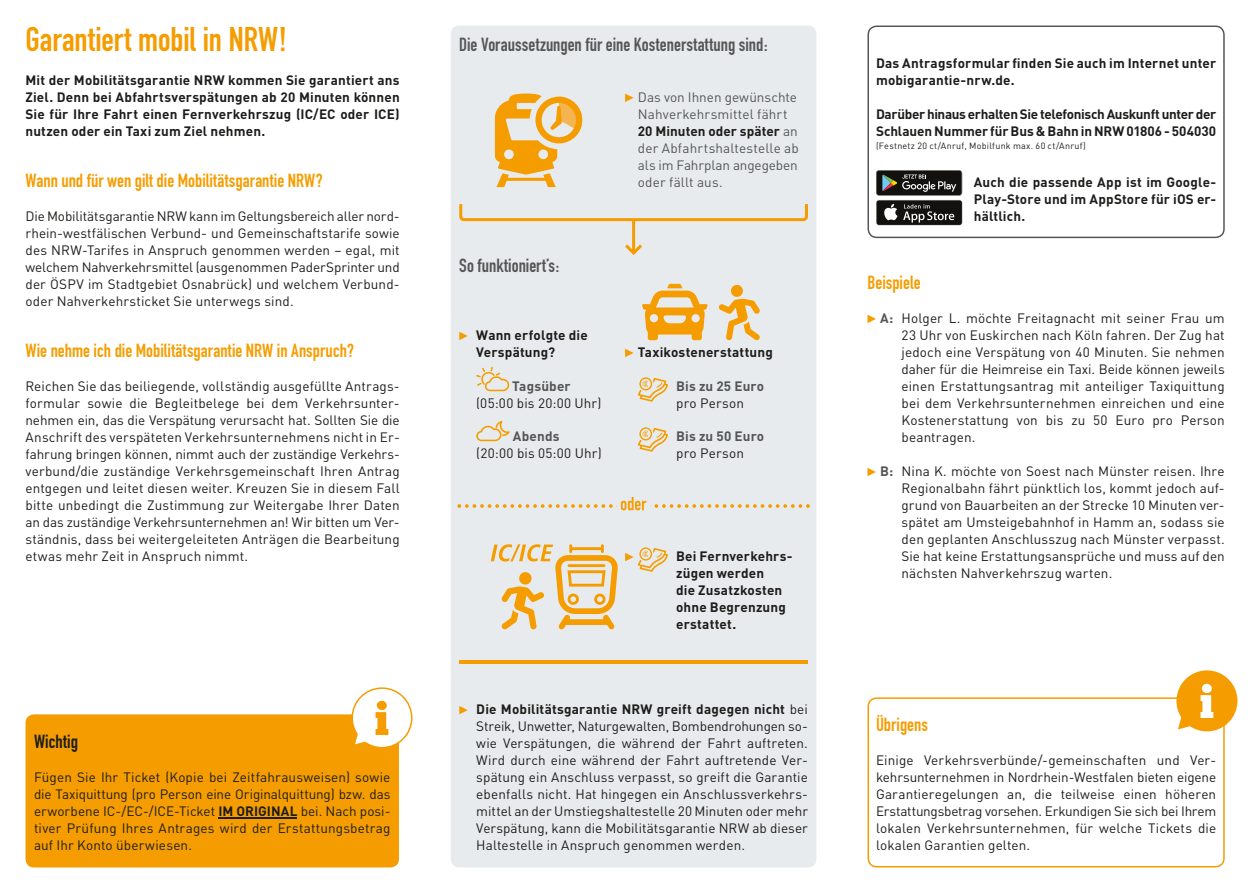
<style>
.page{position:relative;width:1256px;height:893px;background:#fff}
.page>*{position:absolute;margin:0;border:0;box-sizing:border-box;transform-origin:0 0}
.t1{font:33.75px "DIN Engschrift";letter-spacing:-.005em;color:#f59d00}
.t2{font:18.75px "DIN Engschrift";color:#f59d00}
.t3{font:18.75px "DIN Engschrift";color:#545656}
.t4{font:18.75px "DIN Engschrift";letter-spacing:.005em;color:#1d1d1b}
.t5{font:13.5px/17px "DIN";letter-spacing:.01em;color:#1d1d1b;text-align:justify}
.t6{font:700 13.5px/17px "DIN";letter-spacing:.01em;color:#1d1d1b}
.t7{font:13.5px/17px "DIN";letter-spacing:.01em;color:#545656}
.t8{font:700 13.5px/17px "DIN";letter-spacing:-.025em;color:#1d1d1b}
.t9{font:700 13.5px "DIN";letter-spacing:.01em;color:#545656}
.t10{font:9px "DIN";letter-spacing:.03em;color:#1d1d1b}
.s1{font-weight:700}
.s2{font-weight:700;color:#1d1d1b}
.s3{font-weight:700;color:#545656}
</style>
<div class="page">
<svg style="left:867px;top:697px;width:358px;height:170px"></svg>
<div style="left:26px;top:714px;width:373px;height:153px;background:#f59d00;border-radius:9px"></div>
<hr style="left:218px;top:818px;width:79px;height:1px;background:#1d1d1b">
<svg style="left:351px;top:687px;width:61px;height:60px"></svg>
<svg style="left:1176px;top:670px;width:61px;height:61px"></svg>
<svg style="left:867px;top:315px;width:9px;height:8px"></svg>
<svg style="left:867px;top:468px;width:9px;height:8px"></svg>
<svg style="left:867px;top:26px;width:358px;height:212px"></svg>
<div style="left:876px;top:200px;width:86px;height:25px;background:#12110d;border-radius:2px"></div>
<svg style="left:884px;top:204px;width:13px;height:16px"></svg>
<svg style="left:903px;top:204px;width:51px;height:19px"></svg>
<svg style="left:876px;top:170px;width:86px;height:26px;background:#3a3a35"></svg>
<div style="left:451px;top:26px;width:365px;height:841px;background:#e8ebed;border-radius:9px"></div>
<svg style="left:459px;top:706px;width:9px;height:8px"></svg>
<svg style="left:459px;top:332px;width:9px;height:8px"></svg>
<svg style="left:625px;top:349px;width:9px;height:8px"></svg>
<svg style="left:476px;top:367px;width:33px;height:24px"></svg>
<svg style="left:638px;top:377px;width:30px;height:25px"></svg>
<svg style="left:476px;top:421px;width:34px;height:20px"></svg>
<svg style="left:638px;top:427px;width:30px;height:25px"></svg>
<svg style="left:625px;top:547px;width:43px;height:25px"></svg>
<svg style="left:625px;top:94px;width:9px;height:8px"></svg>
<svg style="left:459px;top:204px;width:349px;height:51px"></svg>
<hr style="left:459px;top:660px;width:349px;height:3px;background:#f59d00">
<svg style="left:495px;top:94px;width:87px;height:93px"></svg>
<svg style="left:642px;top:284px;width:65px;height:56px"></svg>
<svg style="left:718px;top:284px;width:42px;height:56px"></svg>
<svg style="left:491px;top:544px;width:127px;height:85px"></svg>
<svg style="left:457px;top:497px;width:353px;height:13px"></svg>
<h1 class="t1" style="left:26px;top:19px;width:263px">Garantiert mobil in NRW!</h1>
<p class="t6" style="left:26px;top:71px;width:376px;text-align:justify">Mit der Mobilitätsgarantie NRW kommen Sie garantiert ans Ziel. Denn bei Abfahrtsverspätungen ab 20 Minuten können Sie für Ihre Fahrt einen Fernverkehrszug (IC/EC oder ICE) nutzen oder ein Taxi zum Ziel nehmen.</p>
<h2 class="t2" style="left:26px;top:170px;width:299px">Wann und für wen gilt die Mobilitätsgarantie NRW?</h2>
<p class="t5" style="left:26px;top:208px;width:376px">Die Mobilitätsgarantie NRW kann im Geltungsbereich aller nord&shy;rhein-westfälischen Verbund- und Gemeinschaftstarife sowie des NRW-Tarifes in Anspruch genommen werden – egal, mit welchem Nahverkehrsmittel (ausgenommen PaderSprinter und der ÖSPV im Stadtgebiet Osnabrück) und welchem Verbund&shy;oder Nahverkehrsticket Sie unterwegs sind.</p>
<h2 class="t2" style="left:26px;top:340px;width:330px">Wie nehme ich die Mobilitätsgarantie NRW in Anspruch?</h2>
<p class="t5" style="left:26px;top:378px;width:376px">Reichen Sie das beiliegende, vollständig ausgefüllte Antrags&shy;formular sowie die Begleitbelege bei dem Verkehrsunter&shy;nehmen ein, das die Verspätung verursacht hat. Sollten Sie die Anschrift des verspäteten Verkehrsunternehmens nicht in Er&shy;fahrung bringen können, nimmt auch der zuständige Ver kehrs - verbund/ die zuständige Verkehrsgemeinschaft Ihren Antrag entgegen und leitet diesen weiter. Kreuzen Sie in diesem Fall bitte unbedingt die Zustimmung zur Weitergabe Ihrer Daten an das zuständige Ver kehrsunternehmen an! Wir bitten um Ver&shy;ständnis, dass bei weitergeleiteten Anträgen die Bearbeitung etwas mehr Zeit in Anspruch nimmt.</p>
<h2 class="t4" style="left:34px;top:731px;width:45px">Wichtig</h2>
<p class="t5" style="left:34px;top:769px;width:358px">Fügen Sie Ihr Ticket (Kopie bei Zeitfahr ausweisen) sowie die Taxiquittung (pro Person eine Originalquittung) bzw. das erworbene IC-/EC-/ICE-Ticket <span class="s1">IM ORIGINAL</span> bei. Nach posi&shy;tiver Prüfung Ihres Antrages wird der Erstattungsbetrag auf Ihr Konto überwiesen.</p>
<h2 class="t3" style="left:459px;top:33px;width:310px">Die Voraussetzungen für eine Kostenerstattung sind:</h2>
<p class="t7" style="left:638px;top:88px;width:162px">Das von Ihnen gewünschte<br>Nahverkehrsmittel fährt<br><span class="s2">20 Minuten oder später</span> an der Abfahrtshaltestelle ab als im Fahrplan angegeben oder fällt aus.</p>
<h2 class="t3" style="left:459px;top:255px;width:102px">So funktioniert’s:</h2>
<p class="t6" style="left:476px;top:326px;width:113px">Wann erfolgte die<br>Verspätung?</p>
<p class="t6" style="left:638px;top:343px;width:136px">Taxikostenerstattung</p>
<p class="t9" style="left:512px;top:377px;width:60px">Tagsüber</p>
<p class="t9" style="left:676px;top:377px;width:90px">Bis zu 25 Euro</p>
<p class="t5" style="left:476px;top:395px;width:127px">(05:00 bis 20:00 Uhr)</p>
<p class="t5" style="left:676px;top:395px;width:69px">pro Person</p>
<p class="t9" style="left:513px;top:427px;width:48px">Abends</p>
<p class="t9" style="left:676px;top:427px;width:90px">Bis zu 50 Euro</p>
<p class="t5" style="left:476px;top:444px;width:127px">(20:00 bis 05:00 Uhr)</p>
<p class="t5" style="left:676px;top:444px;width:69px">pro Person</p>
<p class="t6" style="left:676px;top:547px;width:118px">Bei Fernverkehrs&shy;zügen werden<br>die Zusatzkosten ohne Begrenzung erstattet.</p>
<p class="t5" style="left:476px;top:701px;width:333px"><span class="s1">Die Mobilitätsgarantie NRW greift dagegen nicht</span> bei Streik, Unwetter, Naturgewalten, Bombendrohungen so&shy;wie Verspätungen, die während der Fahrt auftreten.<br>Wird durch eine wäh rend der Fahrt auftretende Ver&shy;spätung ein Anschluss ver passt, so greift die Garantie ebenfalls nicht. Hat hingegen ein Anschluss verkehrs&shy;mittel an der Umstiegshaltestelle 20 Minuten oder mehr Verspätung, kann die Mobilitätsgarantie NRW ab dieser Haltestelle in Anspruch genommen werden.</p>
<p class="t6" style="left:876px;top:54px;width:342px">Das Antragsformular finden Sie auch im Internet unter mobigarantie-nrw.de.</p>
<p class="t8" style="left:876px;top:105px;width:342px">Darüber hinaus erhalten Sie telefonisch Auskunft unter der<br>Schlauen Nummer für Bus &amp; Bahn in NRW 01806 - 504030</p>
<p class="t10" style="left:876px;top:140px;width:211px">(Festnetz 20 ct/Anruf, Mobilfunk max. 60 ct/Anruf)</p>
<p class="t6" style="left:974px;top:173px;width:244px;text-align:justify">Auch die passende App ist im Google-Play-Store und im App Store für iOS er&shy;hältlich.</p>
<h2 class="t2" style="left:867px;top:272px;width:55px">Beispiele</h2>
<p class="t5" style="left:901px;top:310px;width:325px;text-indent:-21px"><span class="s3">A:</span> Holger L. möchte Freitagnacht mit seiner Frau um 23 Uhr von Euskirchen nach Köln fahren. Der Zug hat jedoch eine Verspätung von 40 Minuten. Sie nehmen daher für die Heimreise ein Taxi. Beide können jeweils einen Erstattungsantrag mit anteiliger Taxiquittung bei dem Verkehrs unter nehmen einreichen und eine Kostenerstattung von bis zu 50 Euro pro Person beantragen.</p>
<p class="t5" style="left:901px;top:463px;width:325px;text-indent:-21px"><span class="s3">B:</span> Nina K. möchte von Soest nach Münster reisen. Ihre Regionalbahn fährt pünktlich los, kommt jedoch auf&shy;grund von Bauarbeiten an der Strecke 10 Minuten ver&shy;spätet am Umsteige bahnhof in Hamm an, sodass sie den geplanten Anschluss zug nach Münster verpasst.<br>Sie hat keine Erstattungsansprüche und muss auf den nächsten Nahverkehrszug warten.</p>
<h2 class="t2" style="left:876px;top:714px;width:54px">Übrigens</h2>
<p class="t5" style="left:876px;top:752px;width:342px">Einige Verkehrsverbünde/-gemeinschaften und Ver&shy;kehrs unter nehmen in Nordrhein-Westfalen bieten eigene Ga ran tie regelungen an, die teilweise einen höheren Erstat tungsbetrag vorsehen. Erkundigen Sie sich bei Ihrem lo kalen Verkehrsunternehmen, für welche Tickets die lokalen Garantien gelten.</p>
</div>
